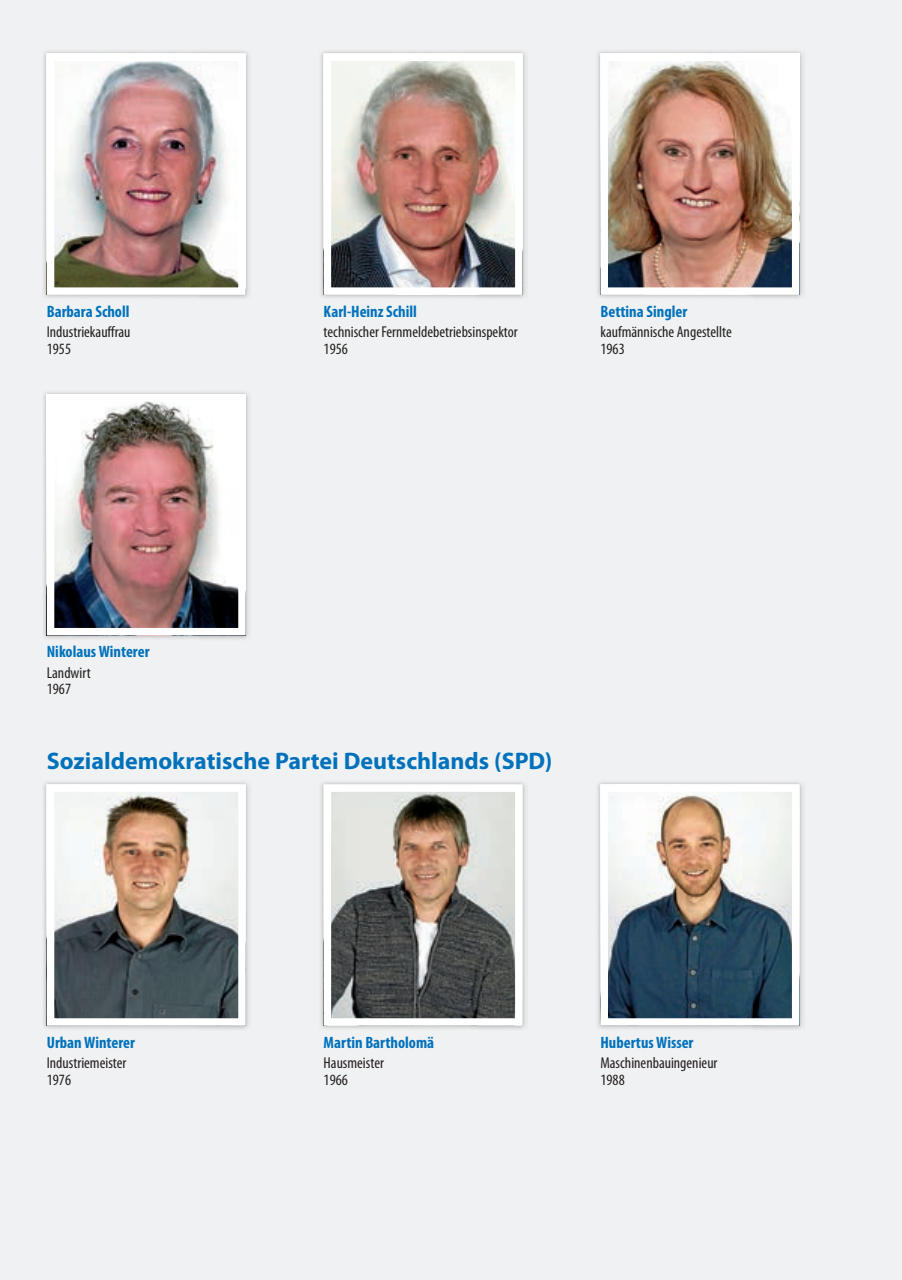
<style>
.page{position:relative;width:902px;height:1280px;background:#fff}
.page>*{position:absolute;margin:0;border:0;box-sizing:border-box;transform-origin:0 0}
.t1{font:700 24px "Myriad Pro";color:#0072bc}
.t2{font:700 condensed 16.5px "Myriad Pro";color:#0072bc}
.t3{font:condensed 15.75px/16.5px "Myriad Pro";color:#231f20}
</style>
<div class="page">
<div style="left:0;top:0;width:901px;height:1280px;background:#f0f1f2"></div>
<img style="left:42px;top:49px;width:208px;height:251px">
<img style="left:47px;top:54px;width:199px;height:241px">
<img style="left:319px;top:49px;width:208px;height:251px">
<img style="left:323px;top:54px;width:199px;height:241px">
<img style="left:595px;top:49px;width:209px;height:251px">
<img style="left:600px;top:54px;width:199px;height:241px">
<img style="left:42px;top:389px;width:208px;height:251px">
<img style="left:47px;top:394px;width:199px;height:241px">
<img style="left:42px;top:780px;width:208px;height:250px">
<svg style="left:47px;top:784px;width:199px;height:242px"></svg>
<img style="left:319px;top:780px;width:208px;height:250px">
<svg style="left:323px;top:784px;width:199px;height:242px;background:#999590"></svg>
<img style="left:595px;top:780px;width:209px;height:250px">
<svg style="left:600px;top:784px;width:199px;height:242px"></svg>
<p class="t2" style="left:47px;top:302px;width:84px">Barbara Scholl</p>
<p class="t3" style="left:47px;top:324px;width:85px">Industriekauffrau<br>1955</p>
<p class="t2" style="left:323px;top:302px;width:95px">Karl-Heinz Schill</p>
<p class="t3" style="left:323px;top:324px;width:196px">technischer Fernmeldebetriebsinspektor<br>1956</p>
<p class="t2" style="left:600px;top:302px;width:88px">Bettina Singler</p>
<p class="t3" style="left:600px;top:324px;width:133px">kaufmännische Angestellte<br>1963</p>
<p class="t2" style="left:47px;top:643px;width:104px">Nikolaus Winterer</p>
<p class="t3" style="left:47px;top:665px;width:45px">Landwirt<br>1967</p>
<h1 class="t1" style="left:47px;top:745px;width:507px">Sozialdemokratische Partei Deutschlands (SPD)</h1>
<p class="t2" style="left:47px;top:1033px;width:90px">Urban Winterer</p>
<p class="t3" style="left:47px;top:1055px;width:81px">Industriemeister<br>1976</p>
<p class="t2" style="left:323px;top:1033px;width:112px">Martin Bartholomä</p>
<p class="t3" style="left:323px;top:1055px;width:62px">Hausmeister<br>1966</p>
<p class="t2" style="left:600px;top:1033px;width:94px">Hubertus Wisser</p>
<p class="t3" style="left:600px;top:1055px;width:118px">Maschinenbauingenieur<br>1988</p>
</div>
